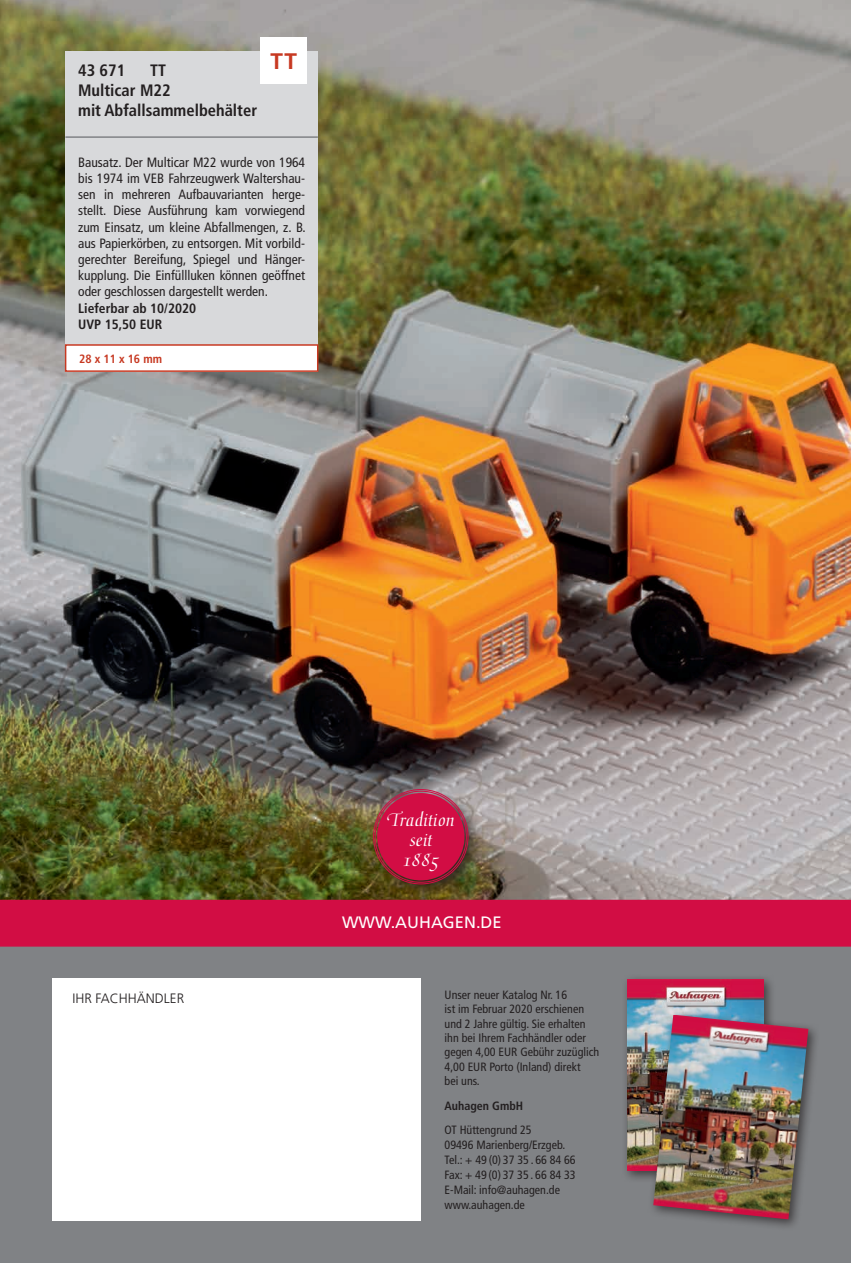
<style>
.page{position:relative;width:851px;height:1263px;background:#fff}
.page>*{position:absolute;margin:0;border:0;box-sizing:border-box;transform-origin:0 0}
.t1{font:700 22.5px "Frutiger LT Com";color:#c73922}
.t2{font:19.8px/19.8px "Medici Script";color:#fff;text-align:center}
.t3{font:700 condensed 16.5px/19.8px "Frutiger LT Com";color:#231f20}
.t4{font:16.5px "Frutiger LT Com";color:#fff}
.t5{font:condensed 13.5px/16.2px "Frutiger LT Com";color:#231f20;text-align:justify}
.t6{font:700 condensed 13.5px/16.2px "Frutiger LT Com";color:#231f20}
.t7{font:300 13.5px "Frutiger LT Com";color:#231f20}
.t8{font:condensed 12px/14.4px "Frutiger LT Com";color:#231f20}
.t9{font:700 condensed 12px "Frutiger LT Com";color:#231f20}
.t10{font:700 condensed 12px "Frutiger LT Com";color:#c73922}
</style>
<div class="page">
<div style="left:0;top:0;width:850px;height:1263px;background:#808285"></div>
<div style="left:52px;top:978px;width:369px;height:242px;background:#fff"></div>
<img style="left:0;top:0;width:850px;height:900px">
<div style="left:0;top:900px;width:850px;height:47px;background:#d20d44"></div>
<div style="left:370px;top:786px;width:113px;height:113px;background:#231f20;opacity:.75"></div>
<div style="left:377px;top:793px;width:87px;height:87px;background:#d20d44;border-radius:50%"></div>
<div style="left:621px;top:973px;width:154px;height:210px;background:#231f20;opacity:.7"></div>
<img style="left:627px;top:979px;width:136px;height:192px">
<div style="left:647px;top:1009px;width:173px;height:222px;background:#231f20;opacity:.7"></div>
<img style="left:653px;top:1015px;width:155px;height:204px">
<div style="left:65px;top:51px;width:253px;height:300px;background:#d8d9db"></div>
<hr style="left:65px;top:136px;width:253px;height:2px;background:#808285">
<div style="left:66px;top:345px;width:252px;height:26px;background:#fff"></div>
<div style="left:65px;top:344px;width:253px;height:28px;border:2px solid #c73922"></div>
<div style="left:260px;top:37px;width:46px;height:47px;background:#fff"></div>
<p class="t3" style="left:78px;top:61px;width:49px">43 671</p>
<p class="t3" style="left:78px;top:61px;width:180px;text-indent:72px">TT<br>Multicar M22<br>mit Abfallsammelbehälter</p>
<h1 class="t1" style="left:270px;top:48px;width:28px">TT</h1>
<p class="t5" style="left:78px;top:154px;width:229px">Bausatz. Der Multicar M22 wurde von 1964 bis 1974 im VEB Fahrzeugwerk Waltershau&shy;sen in mehreren Aufbauvarianten herge&shy;stellt. Diese Ausführung kam vorwiegend zum Einsatz, um kleine Abfallmengen, z. B. aus Papierkörben, zu entsorgen. Mit vorbild&shy;gerechter Bereifung, Spiegel und Hänger&shy;kupplung. Die Einfüllluken können geöffnet oder geschlossen dargestellt werden.</p>
<p class="t6" style="left:78px;top:300px;width:119px">Lieferbar ab 10/2020<br>UVP 15,50 EUR</p>
<p class="t10" style="left:79px;top:351px;width:84px">28 x 11 x 16 mm</p>
<p class="t7" style="left:72px;top:990px;width:113px">IHR FACHHÄNDLER</p>
<h2 class="t2" style="left:387px;top:810px;width:69px">Tradition seit<br>1885</h2>
<p class="t4" style="left:342px;top:912px;width:161px">WWW.AUHAGEN.DE</p>
<p class="t8" style="left:444px;top:987px;width:156px">Unser neuer Katalog Nr. 16<br>ist im Februar 2020 erschienen und 2 Jahre gültig. Sie erhalten ihn bei Ihrem Fachhändler oder gegen 4,00 EUR Gebühr zuzüglich<br>4,00 EUR Porto (Inland) direkt<br>bei uns.</p>
<p class="t9" style="left:444px;top:1099px;width:80px">Auhagen GmbH</p>
<p class="t8" style="left:444px;top:1122px;width:132px;line-height:15px">OT Hüttengrund 25<br>09496 Marienberg/Erzgeb.<br>Tel.: + 49 (0) 37 35 . 66 84 66<br>Fax: + 49 (0) 37 35 . 66 84 33<br>E-Mail: info@auhagen.de www.auhagen.de</p>
</div>
